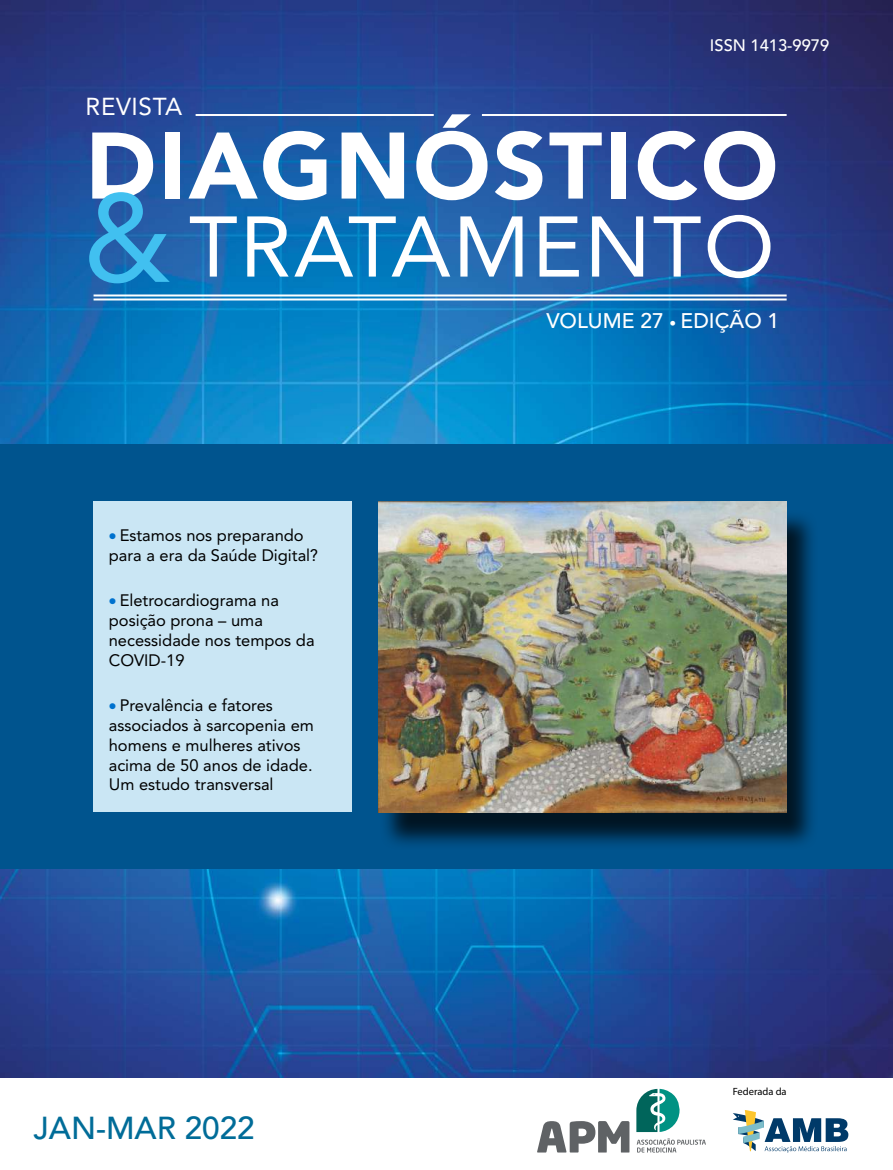
<style>
.page{position:relative;width:893px;height:1170px;background:#fff}
.page>*{position:absolute;margin:0;border:0;box-sizing:border-box;transform-origin:0 0}
.t1{font:900 93.15px "Avenir LT Std";letter-spacing:.025em;color:#fff}
.t2{font:84.9px "Avenir LT Std";letter-spacing:.025em;color:#fff}
.t3{font:500 31.5px "Avenir LT Std";color:#006c98}
.t4{font:24.3px "Avenir LT Std";letter-spacing:.025em;color:#fff}
.t5{font:500 21px "Avenir LT Std";color:#fff}
.t6{font:16.5px/19.8px "Avenir LT Std";color:#000}
.t7{font:500 16.5px "Avenir LT Std";color:#fff}
.t8{font:10.5px "Myriad Pro";color:#000}
.s1{font-size:124.35px;color:#41c0f0}
.s2{font-size:13.5px}
.s3{color:#0072ce}
</style>
<div class="page">
<img style="left:0;top:0;width:893px;height:1078px">
<div style="left:0;top:444px;width:893px;height:425px;background:#00548e"></div>
<svg style="left:733px;top:1110px;width:115px;height:42px"></svg>
<svg style="left:637px;top:1138px;width:69px;height:14px"></svg>
<svg style="left:636px;top:1088px;width:44px;height:43px"></svg>
<svg style="left:537px;top:1121px;width:92px;height:31px"></svg>
<hr style="left:94px;top:298px;width:693px;height:2px;background:#fff">
<hr style="left:94px;top:294px;width:693px;height:2px;background:#fff">
<hr style="left:482px;top:115px;width:305px;height:1px;background:#fff">
<hr style="left:482px;top:114px;width:305px;height:1px;background:#fff">
<hr style="left:196px;top:115px;width:238px;height:1px;background:#fff">
<hr style="left:196px;top:114px;width:238px;height:1px;background:#fff">
<div style="left:379px;top:509px;width:440px;height:341px;background:#000;opacity:.75"></div>
<img style="left:379px;top:502px;width:408px;height:310px">
<div style="left:94px;top:502px;width:258px;height:310px;background:#cae6f4"></div>
<p class="t7" style="left:710px;top:35px;width:121px">ISSN 1413-9979</p>
<h3 class="t4" style="left:86px;top:93px;width:98px">REVISTA</h3>
<h1 class="t1" style="left:86px;top:110px;width:694px">DIAGNÓSTICO</h1>
<h2 class="t2" style="left:82px;top:198px;width:694px"><span class="s1">&amp;</span> TRATAMENTO</h2>
<p class="t5" style="left:546px;top:308px;width:234px">VOLUME 27 <span class="s2">•</span> EDIÇÃO 1</p>
<p class="t6" style="left:109px;top:525px;width:211px"><span class="s3">•</span> Estamos nos preparando para a era da Saúde Digital?</p>
<p class="t6" style="left:109px;top:591px;width:207px"><span class="s3">•</span> Eletrocardiograma na posição prona – uma necessidade nos tempos da<br>COVID-19</p>
<p class="t6" style="left:109px;top:695px;width:207px"><span class="s3">•</span> Prevalência e fatores associados à sarcopenia em homens e mulheres ativos acima de 50 anos de idade.<br>Um estudo transversal</p>
<h3 class="t3" style="left:34px;top:1109px;width:223px">JAN-MAR 2022</h3>
<p class="t8" style="left:733px;top:1084px;width:55px">Federada da</p>
</div>
